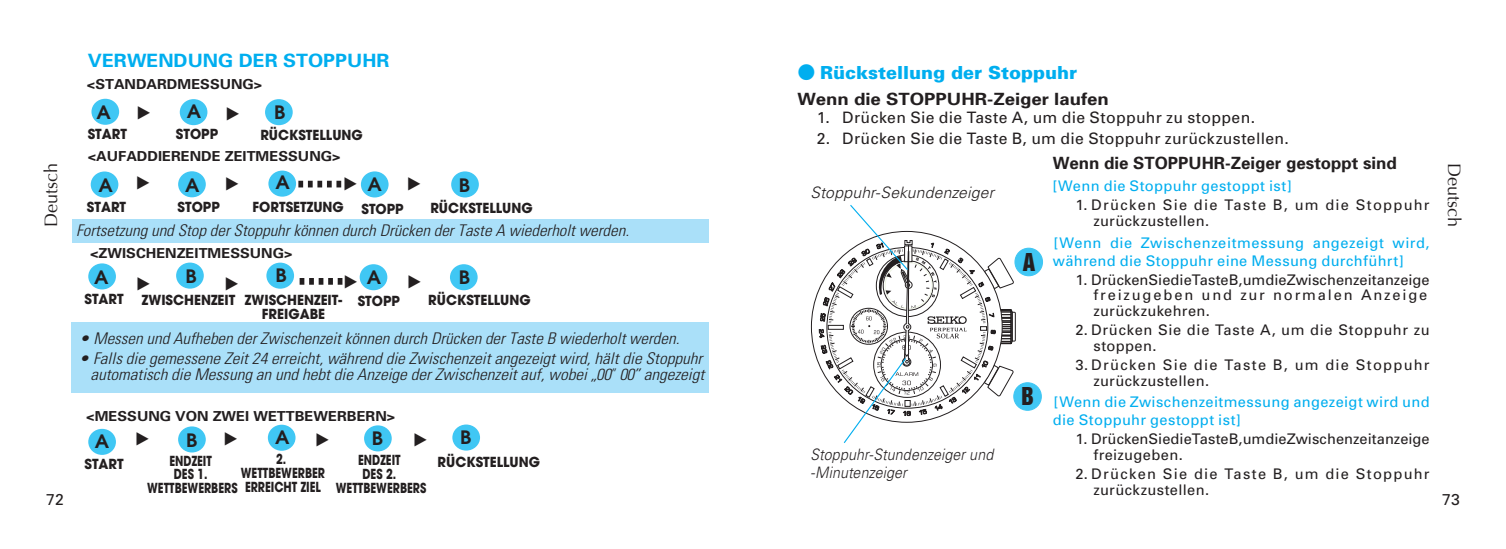
<style>
.page{position:relative;width:1506px;height:549px;background:#fff}
.page>*{position:absolute;margin:0;border:0;box-sizing:border-box;transform-origin:0 0}
.t1{font:22.5px "Helvetica Inserat";color:#231f20}
.t2{font:700 18.45px "Univers";color:#00aeef;scale:1.06 1}
.t3{font:600 18.45px "Avant Garde";color:#231f20;scale:1.06 1}
.t4{font:900 18px "Univers";color:#00aeef}
.t5{font:18px "Optima";color:#231f20}
.t6{font:700 16.88px "Univers";color:#231f20}
.t7{font:700 16.88px "Univers";color:#231f20;scale:1.1 1}
.t8{font:italic 300 condensed 15.97px/16px "Univers";color:#231f20;scale:1.08 1}
.t9{font:italic 300 condensed 15.97px "Univers";color:#231f20;scale:1.06 1}
.t10{font:15.75px "Univers";letter-spacing:.02em;color:#231f20}
.t11{font:italic 300 15.75px/18px "Univers";letter-spacing:.01em;color:#231f20;scale:.9 1}
.t12{font:italic 300 15.75px "Univers";letter-spacing:.01em;color:#231f20}
.t13{font:14.62px/18px "Univers";letter-spacing:.025em;color:#00aeef}
.t14{font:14.62px/15.8px "Univers";letter-spacing:.08em;color:#231f20}
.t15{font:14.62px/15.8px "Univers";letter-spacing:.015em;color:#231f20}
.t16{font:14.62px/15.8px "Univers";letter-spacing:.005em;color:#231f20}
.t17{font:14.62px/15.8px "Univers";letter-spacing:.035em;color:#231f20}
.t18{font:700 13.72px/13.7px "Avant Garde";color:#231f20;scale:.96 1}
.t19{font:700 13.72px "Univers";color:#231f20;scale:1.06 1}
.t20{font:700 13.72px/13.7px "Avant Garde";color:#231f20;text-align:center;scale:.8 1}
.s1{font-family:"Koz Min Pro";font-weight:400}
</style>
<div class="page">
<div style="left:72px;top:219px;width:636px;height:24px;background:#aae0f9"></div>
<div style="left:71px;top:322px;width:637px;height:70px;background:#aae0f9"></div>
<div style="left:180px;top:99px;width:27px;height:26px;background:#40c7f4;border-radius:50%"></div>
<div style="left:265px;top:99px;width:28px;height:26px;background:#40c7f4;border-radius:50%"></div>
<div style="left:91px;top:99px;width:28px;height:26px;background:#40c7f4;border-radius:50%"></div>
<div style="left:91px;top:171px;width:27px;height:26px;background:#40c7f4;border-radius:50%"></div>
<div style="left:88px;top:263px;width:28px;height:26px;background:#40c7f4;border-radius:50%"></div>
<div style="left:88px;top:428px;width:28px;height:26px;background:#40c7f4;border-radius:50%"></div>
<div style="left:178px;top:171px;width:28px;height:26px;background:#40c7f4;border-radius:50%"></div>
<div style="left:268px;top:170px;width:28px;height:26px;background:#40c7f4;border-radius:50%"></div>
<div style="left:361px;top:171px;width:27px;height:26px;background:#40c7f4;border-radius:50%"></div>
<div style="left:451px;top:171px;width:28px;height:26px;background:#40c7f4;border-radius:50%"></div>
<div style="left:176px;top:262px;width:28px;height:26px;background:#40c7f4;border-radius:50%"></div>
<div style="left:266px;top:262px;width:28px;height:26px;background:#40c7f4;border-radius:50%"></div>
<div style="left:360px;top:264px;width:27px;height:26px;background:#40c7f4;border-radius:50%"></div>
<div style="left:450px;top:264px;width:27px;height:26px;background:#40c7f4;border-radius:50%"></div>
<div style="left:178px;top:426px;width:28px;height:26px;background:#40c7f4;border-radius:50%"></div>
<div style="left:268px;top:424px;width:27px;height:26px;background:#40c7f4;border-radius:50%"></div>
<div style="left:364px;top:425px;width:28px;height:26px;background:#40c7f4;border-radius:50%"></div>
<div style="left:452px;top:424px;width:28px;height:26px;background:#40c7f4;border-radius:50%"></div>
<svg style="left:819px;top:205px;width:197px;height:238px"></svg>
<div style="left:1014px;top:248px;width:28px;height:27px;background:#40c7f4;border-radius:50%"></div>
<div style="left:1014px;top:247px;width:28px;height:29px;border:1px solid #40c7f4;border-radius:50%"></div>
<div style="left:1013px;top:382px;width:28px;height:28px;background:#40c7f4;border-radius:50%"></div>
<div style="left:1013px;top:382px;width:28px;height:28px;border:1px solid #40c7f4;border-radius:50%"></div>
<svg style="left:298px;top:180px;width:49px;height:8px"></svg>
<svg style="left:299px;top:278px;width:49px;height:7px"></svg>
<p class="t2" style="left:88px;top:49px;width:286px">VERWENDUNG DER STOPPUHR</p>
<p class="t4" style="left:797px;top:61px;width:281px"><span class="s1">●</span> Rückstellung der Stoppuhr</p>
<p class="t7" style="left:797px;top:89px;width:284px">Wenn die STOPPUHR-Zeiger laufen</p>
<p class="t10" style="left:816px;top:108px;width:440px">1. Drücken Sie die Taste A, um die Stoppuhr zu stoppen.</p>
<p class="t10" style="left:816px;top:129px;width:473px">2. Drücken Sie die Taste B, um die Stoppuhr zurückzustellen.</p>
<p class="t6" style="left:1052px;top:152px;width:345px">Wenn die STOPPUHR-Zeiger gestoppt sind</p>
<p class="t13" style="left:1052px;top:177px;width:240px">[Wenn die Stoppuhr gestoppt ist]</p>
<p class="t14" style="left:1093px;top:197px;width:338px;text-indent:-18px">1. Drücken Sie die Taste B, um die Stoppuhr zurückzustellen.</p>
<p class="t13" style="left:1052px;top:233px;width:378px">[Wenn die Zwischenzeitmessung angezeigt wird, während die Stoppuhr eine Messung durchführt]</p>
<p class="t15" style="left:1093px;top:271px;width:338px;text-indent:-18px">1. Drücken Sie die Taste B, um die Zwischenzeitanzeige freizugeben und zur normalen Anzeige zurückzukehren.</p>
<p class="t17" style="left:1093px;top:322px;width:338px;text-indent:-18px">2. Drücken Sie die Taste A, um die Stoppuhr zu stoppen.</p>
<p class="t14" style="left:1093px;top:357px;width:338px;text-indent:-18px">3. Drücken Sie die Taste B, um die Stoppuhr zurückzustellen.</p>
<p class="t13" style="left:1052px;top:393px;width:378px">[Wenn die Zwischenzeitmessung angezeigt wird und die Stoppuhr gestoppt ist]</p>
<p class="t16" style="left:1093px;top:431px;width:338px;text-indent:-18px">1. Drücken Sie die Taste B, um die Zwischenzeitanzeige freizugeben.</p>
<p class="t14" style="left:1093px;top:466px;width:338px;text-indent:-18px">2. Drücken Sie die Taste B, um die Stoppuhr zurückzustellen.</p>
<p class="t19" style="left:87px;top:76px;width:167px">&lt;STANDARDMESSUNG&gt;</p>
<p class="t3" style="left:187px;top:99px;width:15px">A</p>
<p class="t3" style="left:274px;top:100px;width:12px">B</p>
<p class="t3" style="left:97px;top:100px;width:15px">A</p>
<p class="t18" style="left:88px;top:127px;width:42px">START</p>
<p class="t18" style="left:176px;top:127px;width:45px">STOPP</p>
<p class="t18" style="left:260px;top:128px;width:108px">RÜCKSTELLUNG</p>
<p class="t19" style="left:88px;top:148px;width:240px">&lt;AUFADDIERENDE ZEITMESSUNG&gt;</p>
<p class="t5" style="left:41px;top:226px;width:65px;rotate:-90deg">Deutsch</p>
<p class="t5" style="left:1464px;top:163px;width:65px;rotate:90deg">Deutsch</p>
<p class="t3" style="left:185px;top:173px;width:15px">A</p>
<p class="t3" style="left:275px;top:170px;width:15px">A</p>
<p class="t3" style="left:367px;top:172px;width:15px">A</p>
<p class="t3" style="left:459px;top:173px;width:12px">B</p>
<p class="t3" style="left:98px;top:173px;width:15px">A</p>
<p class="t12" style="left:810px;top:183px;width:185px">Stoppuhr-Sekundenzeiger</p>
<p class="t18" style="left:430px;top:201px;width:108px">RÜCKSTELLUNG</p>
<p class="t18" style="left:87px;top:200px;width:42px">START</p>
<p class="t18" style="left:178px;top:200px;width:45px">STOPP</p>
<p class="t18" style="left:252px;top:200px;width:96px">FORTSETZUNG</p>
<p class="t18" style="left:361px;top:202px;width:45px">STOPP</p>
<p class="t9" style="left:76px;top:221px;width:523px">Fortsetzung und Stop der Stoppuhr können durch Drücken der Taste A wiederholt werden.</p>
<p class="t19" style="left:90px;top:244px;width:192px">&lt;ZWISCHENZEITMESSUNG&gt;</p>
<h1 class="t1" style="left:1022px;top:248px;width:14px">A</h1>
<p class="t3" style="left:186px;top:264px;width:12px">B</p>
<p class="t3" style="left:275px;top:263px;width:12px">B</p>
<p class="t3" style="left:459px;top:265px;width:12px">B</p>
<p class="t3" style="left:94px;top:265px;width:15px">A</p>
<p class="t3" style="left:367px;top:265px;width:15px">A</p>
<p class="t18" style="left:428px;top:293px;width:108px">RÜCKSTELLUNG</p>
<p class="t18" style="left:84px;top:291px;width:42px">START</p>
<p class="t18" style="left:262px;top:293px;width:85px;text-indent:-120px">ZWISCHENZEIT ZWISCHENZEIT-<br>FREIGABE</p>
<p class="t18" style="left:358px;top:294px;width:45px">STOPP</p>
<p class="t8" style="left:79px;top:330px;width:557px">• Messen und Aufheben der Zwischenzeit können durch Drücken der Taste B wiederholt werden.</p>
<p class="t8" style="left:90px;top:350px;width:602px;text-indent:-12px">• Falls die gemessene Zeit 24 erreicht, während die Zwischenzeit angezeigt wird, hält die Stoppuhr automatisch die Messung an und hebt die Anzeige der Zwischenzeit auf, wobei „00” 00” angezeigt wird.</p>
<h1 class="t1" style="left:1021px;top:383px;width:14px">B</h1>
<p class="t19" style="left:86px;top:407px;width:293px">&lt;MESSUNG VON ZWEI WETTBEWERBERN&gt;</p>
<p class="t3" style="left:186px;top:428px;width:12px">B</p>
<p class="t3" style="left:275px;top:425px;width:15px">A</p>
<p class="t3" style="left:372px;top:426px;width:12px">B</p>
<p class="t3" style="left:460px;top:425px;width:12px">B</p>
<p class="t3" style="left:95px;top:429px;width:15px">A</p>
<p class="t11" style="left:810px;top:445px;width:205px">Stoppuhr-Stundenzeiger und -Minutenzeiger</p>
<p class="t18" style="left:437px;top:454px;width:108px">RÜCKSTELLUNG</p>
<p class="t20" style="left:147px;top:453px;width:115px">ENDZEIT<br>DES 1.<br>WETTBEWERBERS</p>
<p class="t20" style="left:241px;top:452px;width:107px">2.<br>WETTBEWERBER<br>ERREICHT ZIEL</p>
<p class="t20" style="left:336px;top:453px;width:115px">ENDZEIT<br>DES 2.<br>WETTBEWERBERS</p>
<p class="t18" style="left:84px;top:457px;width:42px">START</p>
<p class="t10" style="left:46px;top:490px;width:19px">72</p>
<p class="t10" style="left:1441px;top:490px;width:19px">73</p>
</div>
